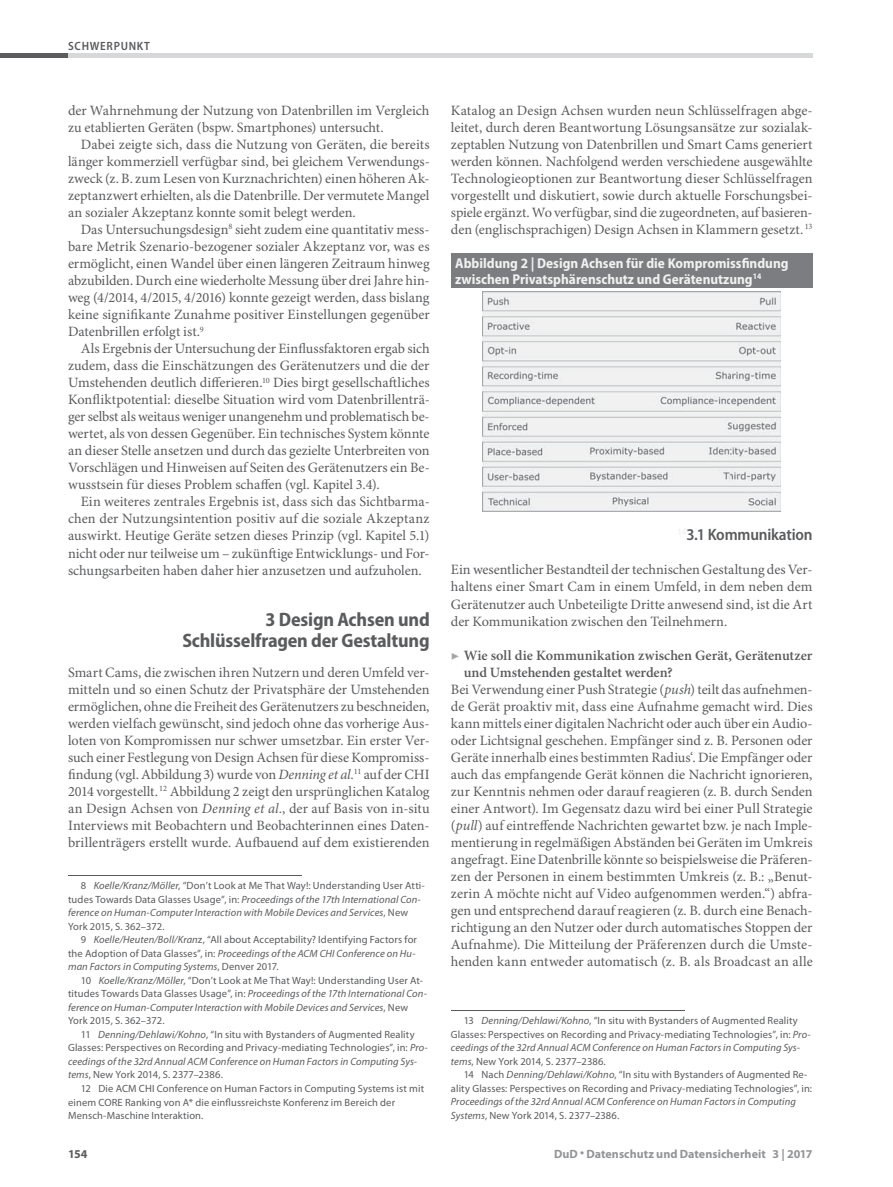
<style>
.page{position:relative;width:893px;height:1187px;background:#fff}
.page>*{position:absolute;margin:0;border:0;box-sizing:border-box;transform-origin:0 0}
.t1{font:700 semi-condensed 19.5px/21px "Myriad Pro";letter-spacing:-.01em;color:#5a5b5d;text-align:right}
.t2{font:600 semi-condensed 16.5px "Myriad Pro";letter-spacing:-.01em;color:#5a5b5d}
.t3{font:14.25px/17px "Minion Pro";letter-spacing:-.005em;color:#5a5b5d;text-align:justify}
.t4{font:700 semi-condensed 14.25px/15.8px "Myriad Pro";color:#f1f1f2}
.t5{font:600 14.25px "Minion Pro";letter-spacing:-.01em;color:#5a5b5d}
.t6{font:700 12px "Myriad Pro";letter-spacing:.005em;color:#929497}
.t7{font:600 semi-condensed 12px "Myriad Pro";letter-spacing:.06em;color:#5a5b5d}
.t8{font:700 12px "Myriad Pro";color:#5a5b5d}
.t9{font:10.5px/13.5px "Myriad Pro";letter-spacing:.015em;color:#5a5b5d}
.t10{font:italic 10.5px/13.5px "Myriad Pro";letter-spacing:.01em;color:#5a5b5d}
.s1{font-style:italic}
.s2{font-style:normal}
.s3{color:#a3a5a8}
</style>
<div class="page">
<hr style="left:68px;top:875px;width:234px;height:1px;background:#5a5b5d">
<div style="left:451px;top:253px;width:361px;height:35px;background:#7c7d80"></div>
<img style="left:482px;top:292px;width:298px;height:219px">
<hr style="left:451px;top:1010px;width:234px;height:1px;background:#5a5b5d">
<div style="left:0;top:53px;width:68px;height:5px;background:#5a5b5d"></div>
<div style="left:68px;top:53px;width:744px;height:5px;background:#d7d8da"></div>
<p class="t7" style="left:68px;top:41px;width:83px">SCHWERPUNKT</p>
<p class="t3" style="left:68px;top:103px;width:363px">der Wahrnehmung der Nutzung von Datenbrillen im Vergleich zu etablierten Geräten (bspw. Smartphones) untersucht.</p>
<p class="t3" style="left:68px;top:137px;width:363px;text-indent:13px">Dabei zeigte sich, dass die Nutzung von Geräten, die bereits länger kommerziell verfügbar sind, bei gleichem Verwendungs&shy;zweck (z. B. zum Lesen von Kurznachrichten) einen höheren Ak&shy;zeptanzwert erhielten, als die Datenbrille. Der vermutete Mangel an sozialer Akzeptanz konnte somit belegt werden.</p>
<p class="t3" style="left:68px;top:222px;width:363px;text-indent:13px">Das Untersuchungsdesign<sup>8</sup> sieht zudem eine quantitativ mess&shy;bare Metrik Szenario-bezogener sozialer Akzeptanz vor, was es ermöglicht, einen Wandel über einen längeren Zeitraum hinweg abzubilden. Durch eine wiederholte Messung über drei Jahre hin&shy;weg (4/2014, 4/2015, 4/2016) konnte gezeigt werden, dass bislang keine signifikante Zunahme positiver Einstellungen gegenüber Datenbrillen erfolgt ist.<sup>9</sup></p>
<p class="t3" style="left:68px;top:341px;width:363px;text-indent:13px">Als Ergebnis der Untersuchung der Einflussfaktoren ergab sich zudem, dass die Einschätzungen des Gerätenutzers und die der Umstehenden deutlich differieren.<sup>10</sup> Dies birgt gesellschaftliches Konfliktpotential: dieselbe Situation wird vom Datenbrillenträ&shy;ger selbst als weitaus weniger unangenehm und problematisch be&shy;wertet, als von dessen Gegenüber. Ein technisches System könnte an dieser Stelle ansetzen und durch das gezielte Unterbreiten von Vorschlägen und Hinweisen auf Seiten des Gerätenutzers ein Be&shy;wusstsein für dieses Problem schaffen (vgl. Kapitel 3.4).</p>
<p class="t3" style="left:68px;top:494px;width:363px;text-indent:13px">Ein weiteres zentrales Ergebnis ist, dass sich das Sichtbarma&shy;chen der Nutzungsintention positiv auf die soziale Akzeptanz auswirkt. Heutige Geräte setzen dieses Prinzip (vgl. Kapitel 5.1) nicht oder nur teilweise um – zukünftige Entwicklungs- und For&shy;schungsarbeiten haben daher hier anzusetzen und aufzuholen.</p>
<h1 class="t1" style="left:182px;top:610px;width:249px">3 Design Achsen und<br>Schlüsselfragen der Gestaltung</h1>
<p class="t3" style="left:68px;top:664px;width:363px">Smart Cams, die zwischen ihren Nutzern und deren Umfeld ver&shy;mitteln und so einen Schutz der Privatsphäre der Umstehenden ermöglichen, ohne die Freiheit des Gerätenutzers zu beschneiden, werden vielfach gewünscht, sind jedoch ohne das vorherige Aus&shy;loten von Kompromissen nur schwer umsetzbar. Ein erster Ver&shy;such einer Festlegung von Design Achsen für diese Kompromiss&shy;findung (vgl. Abbildung 3) wurde von <span class="s1">Denning et al.</span><sup>11</sup> auf der CHI 2014 vorgestellt. <sup>12</sup> Abbildung 2 zeigt den ursprünglichen Katalog an Design Achsen von <span class="s1">Denning et al.</span>, der auf Basis von in-situ Interviews mit Beobachtern und Beobachterinnen eines Daten&shy;brillenträgers erstellt wurde. Aufbauend auf dem existierenden</p>
<p class="t10" style="left:68px;top:879px;width:358px;text-indent:13px"><span class="s2">8</span> Koelle/Kranz/Möller<span class="s2">, “Don’t Look at Me That Way!: Understanding User Atti&shy;tudes Towards Data Glasses Usage”, in:</span> Proceedings of the 17th International Con&shy;ference on Human-Computer Interaction with Mobile Devices and Services<span class="s2">, New York 2015, S. 362–372.</span></p>
<p class="t9" style="left:68px;top:933px;width:350px;text-indent:13px">9 <span class="s1">Koelle/Heuten/Boll/Kran</span>z, “All about Acceptability? Identifying Factors for the Adoption of Data Glasses”, in: <span class="s1">Proceedings of the ACM CHI Conference on Hu&shy;man Factors in Computing Systems</span>, Denver 2017.</p>
<p class="t10" style="left:68px;top:974px;width:360px;text-indent:13px"><span class="s2">10</span> Koelle/Kranz/Möller<span class="s2">, “Don’t Look at Me That Way!: Understanding User At&shy;titudes Towards Data Glasses Usage”, in:</span> Proceedings of the 17th International Con&shy;ference on Human-Computer Interaction with Mobile Devices and Services<span class="s2">, New York 2015, S. 362–372.</span></p>
<p class="t9" style="left:68px;top:1028px;width:361px;text-indent:13px">11 <span class="s1">Denning/Dehlawi/Kohno</span>, “In situ with Bystanders of Augmented Reality Glasses: Perspectives on Recording and Privacy-mediating Technologies”, in: <span class="s1">Pro&shy;ceedings of the 32rd Annual ACM Conference on Human Factors in Computing Sys&shy;tems</span>, New York 2014, S. 2377–2386.</p>
<p class="t9" style="left:68px;top:1082px;width:357px;text-indent:13px">12 Die ACM CHI Conference on Human Factors in Computing Systems ist mit einem CORE Ranking von A* die einflussreichste Konferenz im Bereich der<br>Mensch-Maschine Interaktion.</p>
<p class="t3" style="left:451px;top:103px;width:363px">Katalog an Design Achsen wurden neun Schlüsselfragen abge&shy;leitet, durch deren Beantwortung Lösungsansätze zur sozialak&shy;zeptablen Nutzung von Datenbrillen und Smart Cams generiert werden können. Nachfolgend werden verschiedene ausgewählte Technologieoptionen zur Beantwortung dieser Schlüsselfragen vorgestellt und diskutiert, sowie durch aktuelle Forschungsbei&shy;spiele ergänzt. Wo verfügbar, sind die zugeordneten, auf basieren&shy;den (englischsprachigen) Design Achsen in Klammern gesetzt. <sup>13</sup></p>
<p class="t4" style="left:455px;top:256px;width:335px">Abbildung 2 | Design Achsen für die Kompromissfindung zwischen Privatsphärenschutz und Gerätenutzung<sup>14</sup></p>
<p class="t2" style="left:677px;top:528px;width:137px"><sup>14</sup>3.1 Kommunikation</p>
<p class="t3" style="left:451px;top:562px;width:363px">Ein wesentlicher Bestandteil der technischen Gestaltung des Ver&shy;haltens einer Smart Cam in einem Umfeld, in dem neben dem Gerätenutzer auch Unbeteiligte Dritte anwesend sind, ist die Art der Kommunikation zwischen den Teilnehmern.</p>
<p class="t5" style="left:451px;top:649px;width:363px"><span class="s3">▶</span> Wie soll die Kommunikation zwischen Gerät, Gerätenutzer</p>
<p class="t5" style="left:463px;top:666px;width:211px">und Umstehenden gestaltet werden?</p>
<p class="t3" style="left:451px;top:681px;width:363px">Bei Verwendung einer Push Strategie (<span class="s1">push</span>) teilt das aufnehmen-</p>
<p class="t3" style="left:451px;top:698px;width:363px">de Gerät proaktiv mit, dass eine Aufnahme gemacht wird. Dies</p>
<p class="t3" style="left:451px;top:716px;width:363px">kann mittels einer digitalen Nachricht oder auch über ein Audio-</p>
<p class="t3" style="left:451px;top:733px;width:363px">oder Lichtsignal geschehen. Empfänger sind z. B. Personen oder</p>
<p class="t3" style="left:451px;top:750px;width:363px">Geräte innerhalb eines bestimmten Radius‘. Die Empfänger oder</p>
<p class="t3" style="left:451px;top:767px;width:363px">auch das empfangende Gerät können die Nachricht ignorieren,</p>
<p class="t3" style="left:451px;top:784px;width:363px">zur Kenntnis nehmen oder darauf reagieren (z. B. durch Senden</p>
<p class="t3" style="left:451px;top:801px;width:363px">einer Antwort). Im Gegensatz dazu wird bei einer Pull Strategie</p>
<p class="t3" style="left:451px;top:818px;width:363px">(<span class="s1">pull</span>) auf eintreffende Nachrichten gewartet bzw. je nach Imple-</p>
<p class="t3" style="left:451px;top:835px;width:363px">mentierung in regelmäßigen Abständen bei Geräten im Umkreis</p>
<p class="t3" style="left:451px;top:852px;width:363px">angefragt. Eine Datenbrille könnte so beispielsweise die Präferen-</p>
<p class="t3" style="left:451px;top:869px;width:363px">zen der Personen in einem bestimmten Umkreis (z. B.: „Benut-</p>
<p class="t3" style="left:451px;top:886px;width:363px">zerin A möchte nicht auf Video aufgenommen werden.“) abfra-</p>
<p class="t3" style="left:451px;top:903px;width:363px">gen und entsprechend darauf reagieren (z. B. durch eine Benach-</p>
<p class="t3" style="left:451px;top:920px;width:363px">richtigung an den Nutzer oder durch automatisches Stoppen der</p>
<p class="t3" style="left:451px;top:937px;width:363px">Aufnahme). Die Mitteilung der Präferenzen durch die Umste-</p>
<p class="t3" style="left:451px;top:954px;width:363px">henden kann entweder automatisch (z. B. als Broadcast an alle</p>
<p class="t9" style="left:451px;top:1014px;width:361px;text-indent:13px">13 <span class="s1">Denning/Dehlawi/Kohno</span>, “In situ with Bystanders of Augmented Reality Glasses: Perspectives on Recording and Privacy-mediating Technologies”, in: <span class="s1">Pro&shy;ceedings of the 32rd Annual ACM Conference on Human Factors in Computing Sys&shy;tems</span>, New York 2014, S. 2377–2386.</p>
<p class="t9" style="left:451px;top:1068px;width:362px;text-indent:13px">14 Nach <span class="s1">Denning/Dehlawi/Kohno</span>, “In situ with Bystanders of Augmented Re&shy;ality Glasses: Perspectives on Recording and Privacy-mediating Technologies”, in:</p>
<p class="t10" style="left:451px;top:1095px;width:346px">Proceedings of the 32rd Annual ACM Conference on Human Factors in Computing<br>Systems<span class="s2">, New York 2014, S. 2377–2386.</span></p>
<p class="t8" style="left:68px;top:1149px;width:21px">154</p>
<p class="t6" style="left:554px;top:1149px;width:260px">DuD • Datenschutz und Datensicherheit 3 | 2017</p>
</div>
